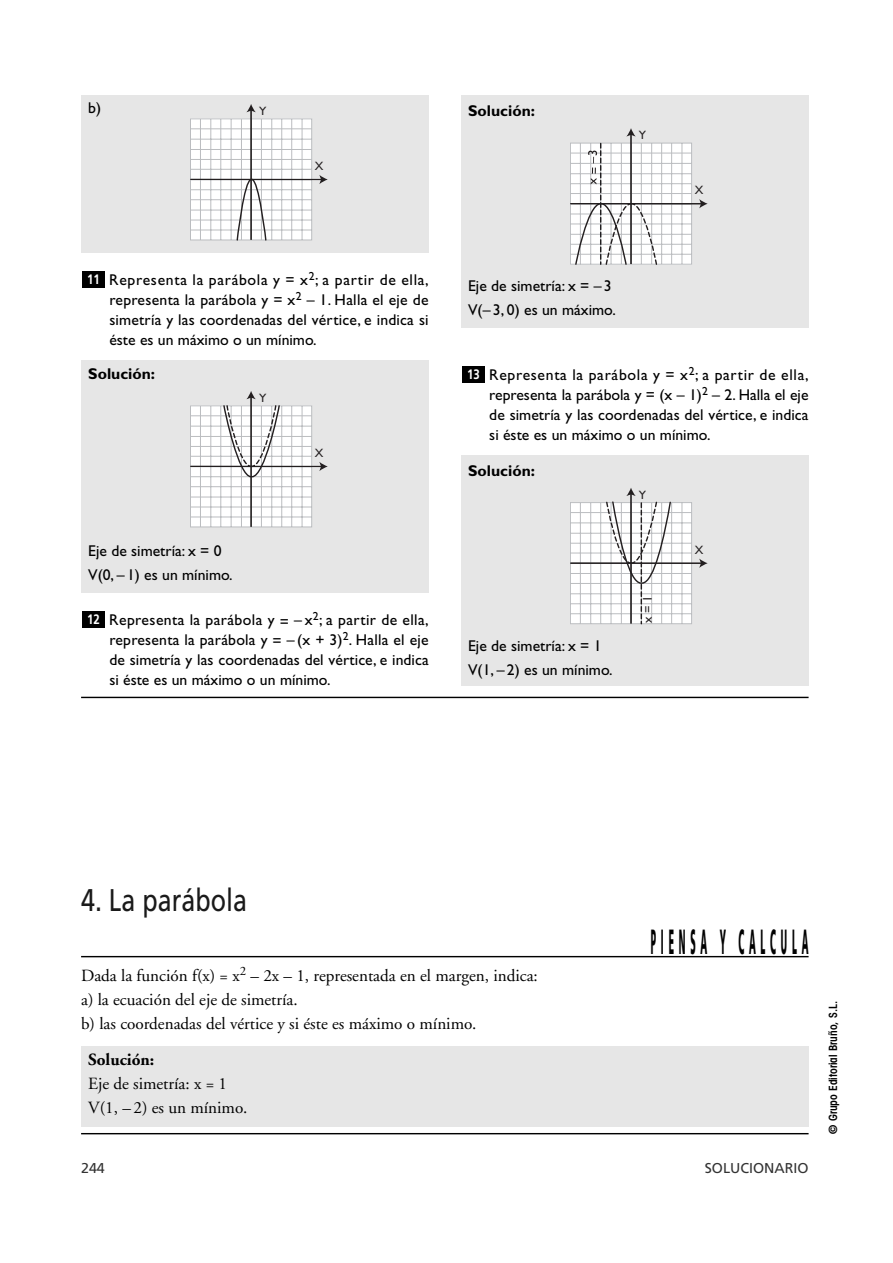
<style>
.page{position:relative;width:893px;height:1263px;background:#fff}
.page>*{position:absolute;margin:0;border:0;box-sizing:border-box;transform-origin:0 0}
.t1{font:900 34.95px "Frutiger";letter-spacing:.55em;color:#000;scale:.25 1}
.t2{font:31.35px "Frutiger";color:#1a1a1a;scale:.8 1}
.t3{font:17.1px/24px "Adobe Garamond";color:#000}
.t4{font:700 17.1px "Adobe Garamond";color:#000}
.t5{font:15.6px/20px "Gill Sans";color:#000;text-align:justify}
.t6{font:700 15.6px "Gill Sans";color:#000}
.t7{font:14.25px "Frutiger";color:#333}
.t8{font:700 13.65px "Frutiger";color:#fff;scale:.83 1}
.t9{font:12.9px "Gill Sans";color:#231f20}
.t10{font:12.15px "Gill Sans";color:#231f20}
.t11{font:600 condensed 11.4px "Avant Garde";color:#000}
</style>
<div class="page">
<div style="left:461px;top:456px;width:347px;height:230px;background:#e6e6e6"></div>
<div style="left:462px;top:367px;width:22px;height:16px;background:#000"></div>
<div style="left:461px;top:96px;width:347px;height:232px;background:#e6e6e6"></div>
<div style="left:82px;top:612px;width:23px;height:16px;background:#000"></div>
<div style="left:81px;top:361px;width:347px;height:232px;background:#e6e6e6"></div>
<div style="left:82px;top:272px;width:23px;height:16px;background:#000"></div>
<div style="left:81px;top:96px;width:347px;height:157px;background:#e6e6e6"></div>
<hr style="left:81px;top:697px;width:727px;height:1px;background:#000">
<hr style="left:190px;top:179px;width:132px;height:1px;background:#231f20">
<svg style="left:319px;top:175px;width:9px;height:9px"></svg>
<hr style="left:250px;top:110px;width:2px;height:130px;background:#231f20">
<svg style="left:246px;top:104px;width:10px;height:8px"></svg>
<svg style="left:190px;top:118px;width:122px;height:123px"></svg>
<hr style="left:190px;top:466px;width:132px;height:1px;background:#231f20">
<svg style="left:319px;top:462px;width:9px;height:9px"></svg>
<svg style="left:190px;top:391px;width:122px;height:136px"></svg>
<hr style="left:570px;top:203px;width:131px;height:1px;background:#231f20">
<svg style="left:699px;top:199px;width:8px;height:9px"></svg>
<svg style="left:570px;top:128px;width:122px;height:137px"></svg>
<hr style="left:570px;top:563px;width:131px;height:1px;background:#231f20">
<svg style="left:699px;top:559px;width:8px;height:9px"></svg>
<svg style="left:570px;top:488px;width:122px;height:136px"></svg>
<div style="left:81px;top:1046px;width:727px;height:80px;background:#e6e6e6"></div>
<hr style="left:81px;top:956px;width:727px;height:1px;background:#000">
<hr style="left:81px;top:1133px;width:727px;height:1px;background:#000">
<p class="t5" style="left:88px;top:100px;width:14px">b)</p>
<p class="t10" style="left:259px;top:107px;width:9px">Y</p>
<p class="t10" style="left:315px;top:162px;width:10px">X</p>
<p class="t8" style="left:87px;top:274px;width:17px">11</p>
<p class="t5" style="left:109px;top:272px;width:321px">Representa la parábola y = x<sup>2</sup>; a partir de ella, representa la parábola y = x<sup>2</sup> – 1. Halla el eje de simetría y las coordenadas del vértice, e indica si éste es un máximo o un mínimo.</p>
<p class="t6" style="left:88px;top:368px;width:68px">Solución:</p>
<p class="t10" style="left:259px;top:394px;width:9px">Y</p>
<p class="t5" style="left:88px;top:541px;width:146px;line-height:24px">Eje de simetría: x = 0<br>V(0, – 1) es un mínimo.</p>
<p class="t10" style="left:315px;top:449px;width:10px">X</p>
<p class="t8" style="left:87px;top:613px;width:17px">12</p>
<p class="t5" style="left:109px;top:612px;width:321px">Representa la parábola y = –x<sup>2</sup>; a partir de ella, representa la parábola y = – (x + 3)<sup>2</sup>. Halla el eje de simetría y las coordenadas del vértice, e indica si éste es un máximo o un mínimo.</p>
<p class="t6" style="left:468px;top:106px;width:68px">Solución:</p>
<p class="t10" style="left:639px;top:131px;width:9px">Y</p>
<p class="t5" style="left:468px;top:275px;width:149px;line-height:24px">Eje de simetría: x = – 3<br>V(– 3, 0) es un máximo.</p>
<p class="t10" style="left:694px;top:186px;width:10px">X</p>
<p class="t5" style="left:489px;top:367px;width:321px">Representa la parábola y = x<sup>2</sup>; a partir de ella, representa la parábola y = (x – 1)<sup>2</sup> – 2. Halla el eje de simetría y las coordenadas del vértice, e indica si éste es un máximo o un mínimo.</p>
<p class="t6" style="left:468px;top:466px;width:68px">Solución:</p>
<p class="t8" style="left:467px;top:368px;width:17px">13</p>
<p class="t10" style="left:639px;top:490px;width:9px">Y</p>
<p class="t5" style="left:468px;top:635px;width:146px;line-height:24px">Eje de simetría: x = 1<br>V(1, – 2) es un mínimo.</p>
<p class="t9" style="left:643px;top:623px;width:29px;rotate:-90deg">x = 1</p>
<p class="t10" style="left:694px;top:546px;width:10px">X</p>
<h2 class="t2" style="left:81px;top:887px;width:209px">4. La parábola</h2>
<p class="t3" style="left:81px;top:965px;width:458px">Dada la función f(x) = x<sup>2</sup> – 2x – 1, representada en el margen, indica: a) la ecuación del eje de simetría.<br>b) las coordenadas del vértice y si éste es máximo o mínimo.</p>
<p class="t4" style="left:88px;top:1053px;width:68px">Solución:</p>
<p class="t3" style="left:88px;top:1073px;width:161px">Eje de simetría: x = 1<br>V(1, – 2) es un mínimo.</p>
<h1 class="t1" style="left:650px;top:928px;width:632px">PIENSA Y CALCULA</h1>
<p class="t7" style="left:81px;top:1163px;width:25px">244</p>
<p class="t7" style="left:704px;top:1163px;width:105px">SOLUCIONARIO</p>
<p class="t11" style="left:828px;top:1134px;width:134px;rotate:-90deg">© Grupo Editorial Bruño, S.L.</p>
</div>
